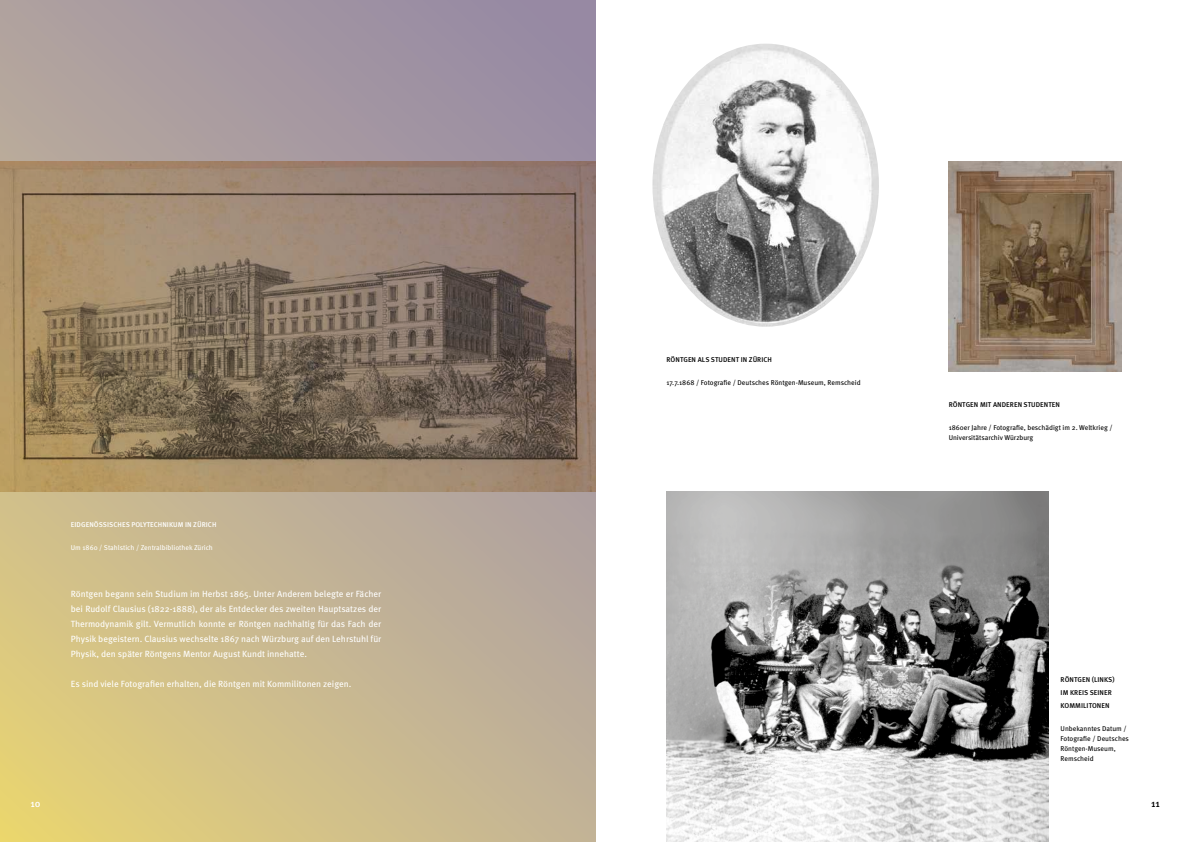
<style>
.page{position:relative;width:1191px;height:842px;background:#fff}
.page>*{position:absolute;margin:0;border:0;box-sizing:border-box;transform-origin:0 0}
.t1{font:500 10px "Meta Pro";color:#000}
.t2{font:500 10px "Meta Pro";color:#fff}
.t3{font:9px/15px "Meta Pro";color:#fff;text-align:justify}
.t4{font:7px/10px "Meta Pro";color:#000}
.t5{font:500 7px/13px "Meta Pro";letter-spacing:.01em;color:#000}
.t6{font:7px "Meta Pro";letter-spacing:-.005em;color:#fff}
.t7{font:500 7px "Meta Pro";letter-spacing:.01em;color:#fff}
</style>
<div class="page">
<img style="left:652px;top:44px;width:227px;height:283px">
<img style="left:948px;top:162px;width:173px;height:210px">
<img style="left:666px;top:492px;width:382px;height:350px">
<svg style="left:0;top:0;width:595px;height:842px;background:#aa9980"></svg>
<p class="t7" style="left:71px;top:520px;width:147px">EIDGENÖSSISCHES POLYTECHNIKUM IN ZÜRICH</p>
<p class="t6" style="left:71px;top:542px;width:143px">Um 1860 / Stahlstich / Zentralbibliothek Zürich</p>
<p class="t3" style="left:71px;top:585px;width:312px">Röntgen begann sein Studium im Herbst 1865. Unter Anderem belegte er Fächer bei Rudolf Clausius (1822-1888), der als Entdecker des zweiten Hauptsatzes der Thermodynamik gilt. Vermutlich konnte er Röntgen nachhaltig für das Fach der Physik begeistern. Clausius wechselte 1867 nach Würzburg auf den Lehrstuhl für Physik, den später Röntgens Mentor August Kundt innehatte.</p>
<p class="t3" style="left:71px;top:675px;width:282px">Es sind viele Fotografien erhalten, die Röntgen mit Kommilitonen zeigen.</p>
<p class="t2" style="left:30px;top:797px;width:12px">10</p>
<p class="t5" style="left:666px;top:353px;width:107px">RÖNTGEN ALS STUDENT IN ZÜRICH</p>
<p class="t4" style="left:666px;top:377px;width:196px">17.7.1868 / Fotografie / Deutsches Röntgen-Museum, Remscheid</p>
<p class="t5" style="left:948px;top:398px;width:113px">RÖNTGEN MIT ANDEREN STUDENTEN</p>
<p class="t4" style="left:948px;top:422px;width:166px">1860er Jahre / Fotografie, beschädigt im 2. Weltkrieg /<br>Universitätsarchiv Würzburg</p>
<p class="t5" style="left:1060px;top:674px;width:55px">RÖNTGEN (LINKS)<br>IM KREIS SEINER<br>KOMMILITONEN</p>
<p class="t4" style="left:1060px;top:723px;width:70px">Unbekanntes Datum /<br>Fotografie / Deutsches<br>Röntgen-Museum,<br>Remscheid</p>
<p class="t1" style="left:1151px;top:797px;width:10px">11</p>
</div>
